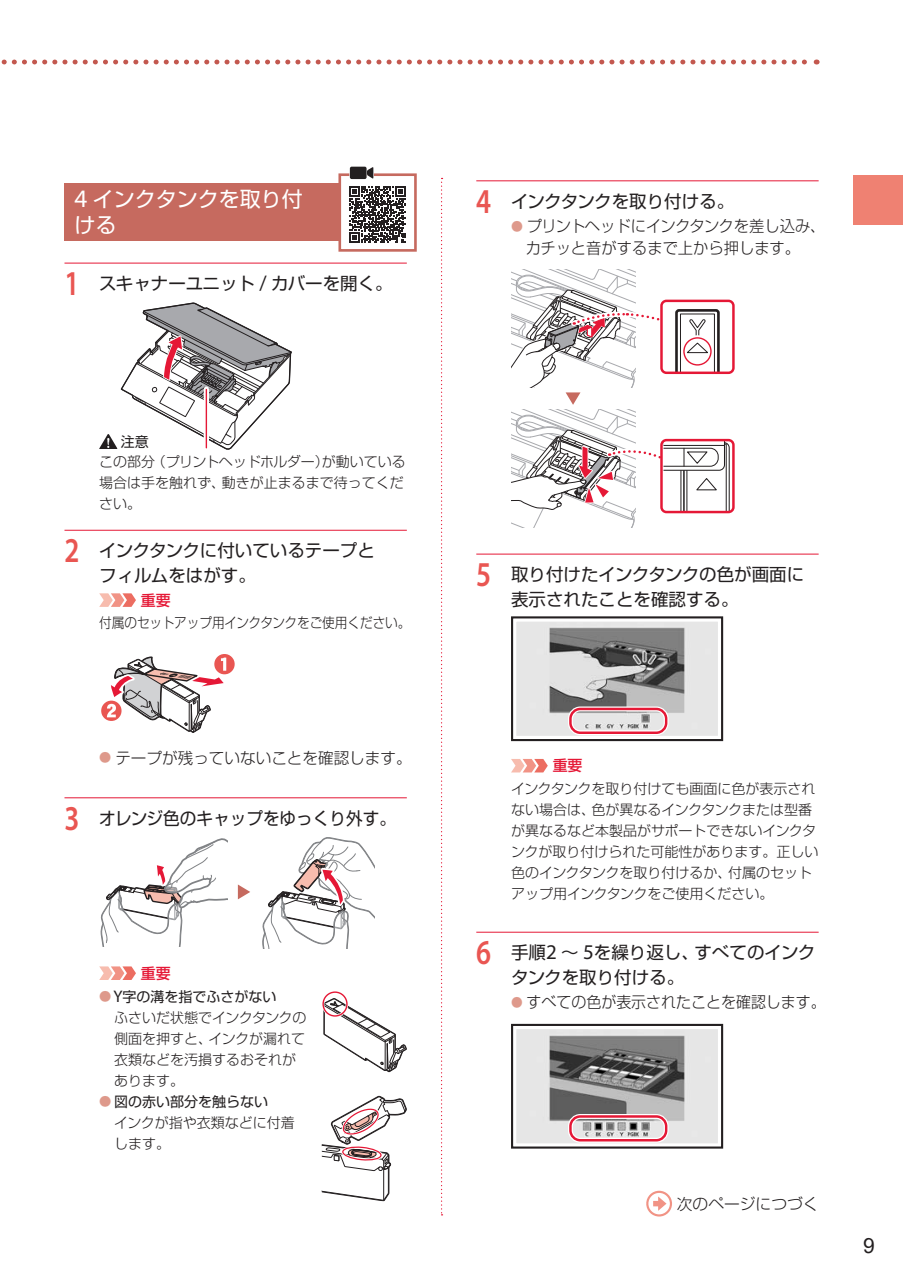
<style>
.page{position:relative;width:903px;height:1275px;background:#fff}
.page>*{position:absolute;margin:0;border:0;box-sizing:border-box;transform-origin:0 0}
.t1{font:21px/26.2px "Shin Go Pro";color:#fff}
.t2{font:21px "Arial";color:#231f20}
.t3{font:17.5px/24.8px "Shin Go Pro";color:#231f20}
.t4{font:17.5px "Shin Go Pro";color:#231f20;scale:.95 1}
.t5{font:300 15.75px/22.1px "Shin Go Pro";color:#231f20}
.t6{font:300 15.75px "Shin Go Pro";color:#231f20;scale:.95 1}
.t7{font:500 14.88px "Shin Go Pro";color:#e51836}
.t8{font:300 14px/21px "Shin Go Pro";color:#231f20}
.t9{font:300 14px "Shin Go Pro";color:#231f20;scale:.9 1}
.t10{font:14px "Shin Go Pro";color:#231f20}
.s1{font-family:"Myriad Pro";font-size:25.2px}
.s2{font-family:"Myriad Pro";font-weight:600;font-size:35px;color:#e95652}
.s3{font-family:"Myriad Pro";font-size:21px}
.s4{font-weight:400;font-size:12.25px;color:#de998b}
.s5{font-family:"Myriad Pro";font-weight:400;font-size:16.8px}
.s6{font-weight:400}
</style>
<div class="page">
<svg style="left:1px;top:60px;width:816px;height:4px"></svg>
<svg style="left:441px;top:178px;width:1px;height:1037px"></svg>
<div style="left:64px;top:184px;width:343px;height:57px;background:#c66a5f"></div>
<hr style="left:64px;top:263px;width:343px;height:1px;background:#e51836">
<hr style="left:64px;top:530px;width:343px;height:1px;background:#e51836">
<hr style="left:64px;top:797px;width:343px;height:1px;background:#e51836">
<svg style="left:99px;top:302px;width:193px;height:148px"></svg>
<svg style="left:204px;top:389px;width:5px;height:59px"></svg>
<hr style="left:206px;top:389px;width:1px;height:59px;background:#e51836">
<svg style="left:99px;top:593px;width:37px;height:14px"></svg>
<svg style="left:101px;top:654px;width:134px;height:79px"></svg>
<svg style="left:100px;top:838px;width:128px;height:108px"></svg>
<svg style="left:262px;top:837px;width:112px;height:111px"></svg>
<svg style="left:238px;top:884px;width:12px;height:15px"></svg>
<svg style="left:99px;top:966px;width:37px;height:14px"></svg>
<div style="left:340px;top:175px;width:75px;height:75px;background:#fff"></div>
<svg style="left:349px;top:186px;width:57px;height:57px"></svg>
<div style="left:338px;top:173px;width:79px;height:79px;border:3px solid #c66a5f"></div>
<div style="left:349px;top:166px;width:18px;height:14px;border:1px solid #fff;border-radius:2px"></div>
<div style="left:350px;top:167px;width:17px;height:12px;background:#231f20;border-radius:2px"></div>
<svg style="left:366px;top:167px;width:8px;height:12px"></svg>
<svg style="left:323px;top:996px;width:84px;height:76px"></svg>
<div style="left:322px;top:991px;width:26px;height:26px;border:3px solid #fff;border-radius:50%"></div>
<div style="left:322px;top:991px;width:26px;height:26px;border:1px solid #e51836;border-radius:50%"></div>
<svg style="left:322px;top:1096px;width:85px;height:105px"></svg>
<hr style="left:476px;top:181px;width:343px;height:1px;background:#e51836">
<hr style="left:476px;top:554px;width:343px;height:1px;background:#e51836">
<hr style="left:476px;top:932px;width:343px;height:1px;background:#e51836">
<div style="left:660px;top:300px;width:75px;height:74px;border:2px solid #e51836;border-radius:5px"></div>
<svg style="left:511px;top:270px;width:219px;height:257px"></svg>
<div style="left:660px;top:439px;width:75px;height:74px;border:2px solid #e51836;border-radius:5px"></div>
<svg style="left:511px;top:616px;width:213px;height:126px;background:#b6b6b6"></svg>
<div style="left:568px;top:706px;width:101px;height:29px;border:5px solid #fff;border-radius:10px"></div>
<div style="left:569px;top:708px;width:98px;height:26px;border:2px solid #e51836;border-radius:10px"></div>
<svg style="left:511px;top:759px;width:37px;height:13px"></svg>
<svg style="left:511px;top:1023px;width:213px;height:126px;background:#ababab"></svg>
<div style="left:568px;top:1114px;width:101px;height:29px;border:5px solid #fff;border-radius:10px"></div>
<div style="left:569px;top:1115px;width:98px;height:26px;border:2px solid #e51836;border-radius:10px"></div>
<svg style="left:646px;top:1191px;width:26px;height:25px"></svg>
<svg style="left:646px;top:1191px;width:26px;height:25px"></svg>
<svg style="left:653px;top:1196px;width:13px;height:15px"></svg>
<div style="left:853px;top:175px;width:50px;height:49px;background:#ef8172"></div>
<h1 class="t1" style="left:74px;top:183px;width:230px"><span class="s1">4</span> インクタンクを取り付ける</h1>
<p class="t3" style="left:64px;top:269px;width:330px"><span class="s2">1</span> スキャナーユニット <span class="s3">/</span> カバーを開く。</p>
<p class="t10" style="left:121px;top:430px;width:29px">注意</p>
<p class="t8" style="left:99px;top:450px;width:308px">この部分（プリントヘッドホルダー）が動いている場合は手を触れず、動きが止まるまで待ってください。</p>
<p class="t3" style="left:99px;top:536px;width:277px;text-indent:-35px"><span class="s2">2</span> インクタンクに付いているテープとフィルムをはがす。</p>
<p class="t7" style="left:141px;top:588px;width:31px">重要</p>
<p class="t9" style="left:99px;top:612px;width:347px">付属のセットアップ用インクタンクをご使用ください。</p>
<p class="t5" style="left:99px;top:745px;width:314px"><span class="s4">●</span> テープが残っていないことを確認します。</p>
<p class="t4" style="left:64px;top:803px;width:350px"><span class="s2">3</span> オレンジ色のキャップをゆっくり外す。</p>
<p class="t7" style="left:141px;top:961px;width:31px">重要</p>
<p class="t8" style="left:114px;top:984px;width:194px;text-indent:-15px"><span class="s4">●</span><span class="s5">Y</span><span class="s6">字の溝を指でふさがない<br></span>ふさいだ状態でインクタンクの側面を押すと、インクが漏れて衣類などを汚損するおそれがあります。</p>
<p class="t8" style="left:114px;top:1089px;width:182px;text-indent:-15px"><span class="s4">●</span> <span class="s6">図の赤い部分を触らない<br></span>インクが指や衣類などに付着します。</p>
<p class="t3" style="left:476px;top:186px;width:259px"><span class="s2">4</span> インクタンクを取り付ける。</p>
<p class="t5" style="left:526px;top:213px;width:301px;text-indent:-15px"><span class="s4">●</span> プリントヘッドにインクタンクを差し込み、カチッと音がするまで上から押します。</p>
<p class="t3" style="left:511px;top:560px;width:295px;text-indent:-35px"><span class="s2">5</span> 取り付けたインクタンクの色が画面に表示されたことを確認する。</p>
<p class="t7" style="left:553px;top:753px;width:31px">重要</p>
<p class="t8" style="left:511px;top:776px;width:309px">インクタンクを取り付けても画面に色が表示されない場合は、色が異なるインクタンクまたは型番が異なるなど本製品がサポートできないインクタンクが取り付けられた可能性があります。正しい色のインクタンクを取り付けるか、付属のセットアップ用インクタンクをご使用ください。</p>
<p class="t3" style="left:511px;top:938px;width:306px;text-indent:-35px"><span class="s2">6</span> 手順<span class="s3">2</span> ～ <span class="s3">5</span>を繰り返し、すべてのインクタンクを取り付ける。</p>
<p class="t6" style="left:511px;top:989px;width:333px"><span class="s4">●</span> すべての色が表示されたことを確認します。</p>
<p class="t5" style="left:677px;top:1191px;width:143px">次のページにつづく</p>
<h1 class="t2" style="left:863px;top:1231px;width:13px">9</h1>
</div>
